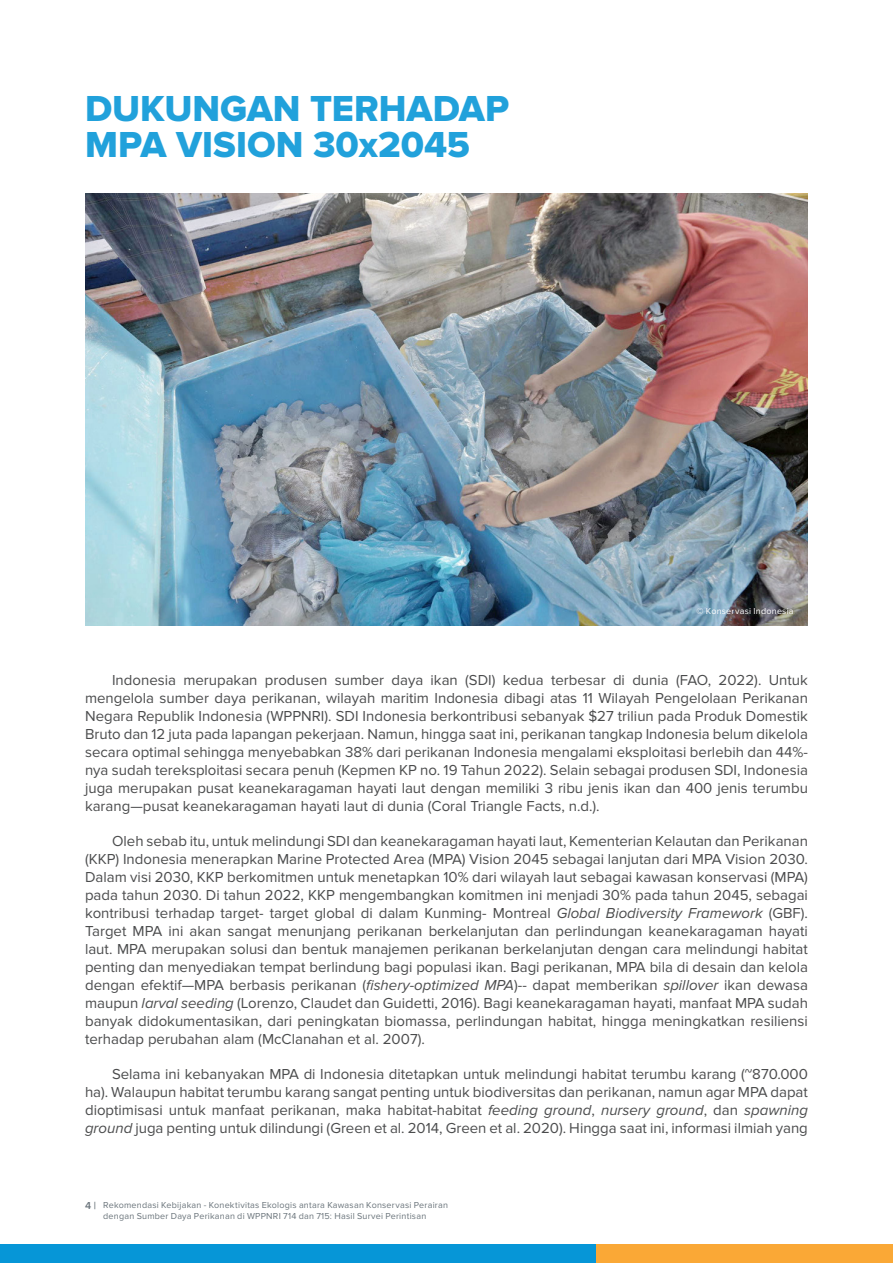
<style>
.page{position:relative;width:893px;height:1263px;background:#fff}
.page>*{position:absolute;margin:0;border:0;box-sizing:border-box;transform-origin:0 0}
.Content_Title{font:37.5px/36px "Proxima Nova Extrabld";color:#21a1db}
.t1{font:15px/18px "Proxima Nova";color:#4b4c4d;text-align:justify}
.t2{font:9px/10.8px "Proxima Nova";letter-spacing:.025em;color:#6a747b;text-align:center}
.t3{font:9px "Proxima Nova";letter-spacing:.025em;color:#fff}
.s1{font-weight:600}
.s2{font-style:italic}
.s3{font-weight:600;font-size:10.5px}
</style>
<div class="page">
<div style="left:595px;top:1244px;width:298px;height:19px;background:#faa836"></div>
<div style="left:0;top:1244px;width:595px;height:19px;background:#0696d7"></div>
<img style="left:85px;top:193px;width:723px;height:432px">
<p class="Content_Title" style="left:85px;top:92px;width:426px">DUKUNGAN TERHADAP<br>MPA VISION 30x2045</p>
<p class="t3" style="left:697px;top:606px;width:99px"><span class="s1">©</span> Konservasi Indonesia</p>
<p class="t1" style="left:85px;top:671px;width:724px;text-indent:27px">Indonesia merupakan produsen sumber daya ikan (SDI) kedua terbesar di dunia (FAO, 2022). Untuk mengelola sumber daya perikanan, wilayah maritim Indonesia dibagi atas 11 Wilayah Pengelolaan Perikanan Negara Republik Indonesia (WPPNRI). SDI Indonesia berkontribusi sebanyak $27 triliun pada Produk Domestik Bruto dan 12 juta pada lapangan pekerjaan. Namun, hingga saat ini, perikanan tangkap Indonesia belum dikelola secara optimal sehingga menyebabkan 38% dari perikanan Indonesia mengalami eksploitasi berlebih dan 44%- nya sudah tereksploitasi secara penuh (Kepmen KP no. 19 Tahun 2022). Selain sebagai produsen SDI, Indonesia juga merupakan pusat keanekaragaman hayati laut dengan memiliki 3 ribu jenis ikan dan 400 jenis terumbu karang—pusat keanekaragaman hayati laut di dunia (Coral Triangle Facts, n.d.).</p>
<p class="t1" style="left:85px;top:832px;width:724px;text-indent:27px">Oleh sebab itu, untuk melindungi SDI dan keanekaragaman hayati laut, Kementerian Kelautan dan Perikanan (KKP) Indonesia menerapkan Marine Protected Area (MPA) Vision 2045 sebagai lanjutan dari MPA Vision 2030.<br>Dalam visi 2030, KKP berkomitmen untuk menetapkan 10% dari wilayah laut sebagai kawasan konservasi (MPA) pada tahun 2030. Di tahun 2022, KKP mengembangkan komitmen ini menjadi 30% pada tahun 2045, sebagai kontribusi terhadap target- target global di dalam Kunming- Montreal <span class="s2">Global Biodiversity Framework</span> (GBF).<br>Target MPA ini akan sangat menunjang perikanan berkelanjutan dan perlindungan keanekaragaman hayati laut. MPA merupakan solusi dan bentuk manajemen perikanan berkelanjutan dengan cara melindungi habitat penting dan menyediakan tempat berlindung bagi populasi ikan. Bagi perikanan, MPA bila di desain dan kelola dengan efektif—MPA berbasis perikanan (<span class="s2">fishery-optimized MPA</span>)-- dapat memberikan <span class="s2">spillover</span> ikan dewasa maupun <span class="s2">larval seeding</span> (Lorenzo, Claudet dan Guidetti, 2016). Bagi keanekaragaman hayati, manfaat MPA sudah banyak didokumentasikan, dari peningkatan biomassa, perlindungan habitat, hingga meningkatkan resiliensi terhadap perubahan alam (McClanahan et al. 2007).</p>
<p class="t1" style="left:85px;top:1065px;width:724px;text-indent:27px">Selama ini kebanyakan MPA di Indonesia ditetapkan untuk melindungi habitat terumbu karang (~870.000 ha). Walaupun habitat terumbu karang sangat penting untuk biodiversitas dan perikanan, namun agar MPA dapat dioptimisasi untuk manfaat perikanan, maka habitat-habitat <span class="s2">feeding ground</span>, <span class="s2">nursery ground</span>, dan <span class="s2">spawning ground</span> juga penting untuk dilindungi (Green et al. 2014, Green et al. 2020). Hingga saat ini, informasi ilmiah yang</p>
<p class="t2" style="left:85px;top:1199px;width:364px"><span class="s3">4 |</span> Rekomendasi Kebijakan - Konektivitas Ekologis antara Kawasan Konservasi Perairan dengan Sumber Daya Perikanan di WPPNRI 714 dan 715: Hasil Survei Perintisan</p>
</div>
